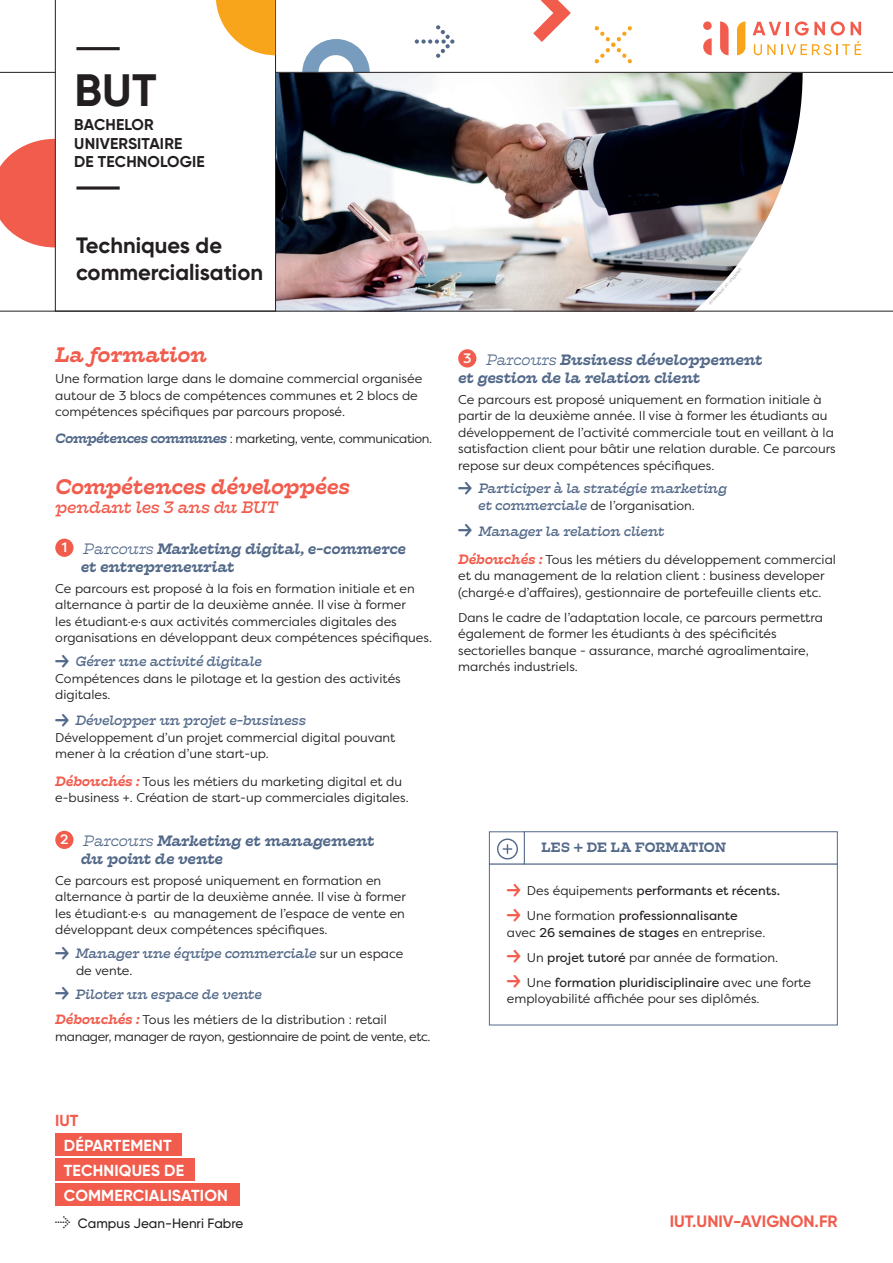
<style>
.page{position:relative;width:893px;height:1263px;background:#fff}
.page>*{position:absolute;margin:0;border:0;box-sizing:border-box;transform-origin:0 0}
.t1{font:700 45.3px "Gilroy";color:#231f20}
.t2{font:700 22.2px/26.1px "Gilroy";color:#231f20}
.t3{font:italic 500 21px "Hatch";letter-spacing:-.005em;color:#f15c4d}
.t4{font:700 16.5px "Gilroy";color:#f15c4d}
.t5{font:italic 16.5px "Hatch";color:#f15c4d}
.t6{font:700 15.9px/24.8px "Gilroy";letter-spacing:.01em;color:#fff}
.t7{font:700 15.9px "Gilroy";color:#f15c4d}
.t8{font:700 15.6px/18.8px "Gilroy";letter-spacing:.01em;color:#231f20}
.t9{font:italic 500 15px/18px "Hatch";letter-spacing:-.005em;color:#536989}
.t10{font:italic 13.5px "Hatch";color:#536989}
.t11{font:500 13.5px "Gilroy";color:#231f20}
.t12{font:500 13.5px "Hatch";letter-spacing:.01em;color:#536989}
.t13{font:12.75px/16.5px "Filson Pro";color:#231f20}
.t14{font:12.75px/25px "Filson Pro";color:#231f20}
.t15{font:12.75px/16.5px "Filson Pro";letter-spacing:-.03em;color:#231f20}
.s1{font-family:"Hatch";font-weight:500;font-style:italic;font-size:13.5px;color:#536989}
.s2{font-family:"Filson Pro";font-style:normal;font-size:13.65px;color:#fff}
.s3{font-weight:300}
.s4{font-family:"Hatch";font-weight:500;font-style:italic;font-size:13.5px;color:#f15c4d}
.s5{font-family:"Filson Pro";font-style:normal;font-size:12.75px;color:#231f20}
.s6{font-family:"Hatch";font-style:italic;font-size:13.5px;color:#536989}
.s7{font-style:inherit}
.s8{font-family:"Arrowstfb";font-weight:400;font-size:12px}
</style>
<div class="page">
<svg style="left:0;top:139px;width:55px;height:108px"></svg>
<img style="left:276px;top:73px;width:527px;height:238px">
<svg style="left:302px;top:39px;width:68px;height:33px"></svg>
<svg style="left:55px;top:0;width:221px;height:311px"></svg>
<svg style="left:76px;top:186px;width:44px;height:4px"></svg>
<hr style="left:76px;top:47px;width:44px;height:3px;background:#231f20">
<svg style="left:216px;top:0;width:59px;height:55px"></svg>
<hr style="left:275px;top:72px;width:618px;height:1px;background:#231f20">
<hr style="left:0;top:311px;width:893px;height:1px;background:#231f20">
<svg style="left:415px;top:25px;width:39px;height:33px"></svg>
<svg style="left:533px;top:0;width:38px;height:42px"></svg>
<hr style="left:0;top:72px;width:55px;height:1px;background:#231f20">
<svg style="left:594px;top:26px;width:38px;height:37px"></svg>
<div style="left:55px;top:539px;width:18px;height:18px;background:#f15c4d;border-radius:50%"></div>
<div style="left:55px;top:831px;width:18px;height:18px;background:#f15c4d;border-radius:50%"></div>
<div style="left:703px;top:21px;width:9px;height:9px;background:#f15c4d;border-radius:50%"></div>
<svg style="left:703px;top:38px;width:9px;height:17px"></svg>
<svg style="left:720px;top:21px;width:8px;height:34px"></svg>
<svg style="left:737px;top:21px;width:8px;height:34px"></svg>
<svg style="left:753px;top:21px;width:108px;height:34px"></svg>
<div style="left:489px;top:863px;width:349px;height:162px;border:1px solid #536989"></div>
<div style="left:524px;top:831px;width:314px;height:33px;border:1px solid #536989"></div>
<div style="left:489px;top:831px;width:36px;height:33px;background:#fff;border:1px solid #536989"></div>
<svg style="left:497px;top:838px;width:21px;height:21px"></svg>
<div style="left:55px;top:1158px;width:140px;height:22px;background:#f15c4d"></div>
<div style="left:55px;top:1183px;width:185px;height:22px;background:#f15c4d"></div>
<div style="left:55px;top:1133px;width:126px;height:22px;background:#f15c4d"></div>
<div style="left:458px;top:349px;width:18px;height:18px;background:#f15c4d;border-radius:50%"></div>
<svg style="left:708px;top:267px;width:34px;height:38px"></svg>
<h1 class="t1" style="left:74px;top:62px;width:84px">BUT</h1>
<p class="t8" style="left:74px;top:115px;width:132px">BACHELOR<br>UNIVERSITAIRE<br>DE TECHNOLOGIE</p>
<h2 class="t2" style="left:76px;top:233px;width:189px">Techniques de commercialisation</h2>
<h3 class="t3" style="left:55px;top:341px;width:153px">La formation</h3>
<p class="t13" style="left:55px;top:370px;width:368px">Une formation large dans le domaine commercial organisée autour de 3 blocs de compétences communes et 2 blocs de compétences spécifiques par parcours proposé.</p>
<p class="t15" style="left:55px;top:429px;width:378px"><span class="s1">Compétences communes</span> : marketing, vente, communication.</p>
<h3 class="t3" style="left:55px;top:472px;width:296px">Compétences développées</h3>
<p class="t5" style="left:55px;top:496px;width:224px">pendant les 3 ans du BUT</p>
<p class="t9" style="left:81px;top:539px;width:326px;text-indent:-19px"><span class="s2">1</span> <span class="s3">Parcours</span> Marketing digital, e-commerce et entrepreneuriat</p>
<p class="t13" style="left:55px;top:580px;width:378px">Ce parcours est proposé à la fois en formation initiale et en alternance à partir de la deuxième année. Il vise à former<br>les étudiant.e.s aux activités commerciales digitales des organisations en développant deux compétences spécifiques.</p>
<p class="t10" style="left:75px;top:652px;width:188px">Gérer une activité digitale</p>
<p class="t13" style="left:55px;top:670px;width:347px">Compétences dans le pilotage et la gestion des activités digitales.</p>
<p class="t10" style="left:75px;top:711px;width:232px">Développer un projet e-business</p>
<p class="t13" style="left:55px;top:729px;width:342px">Développement d’un projet commercial digital pouvant mener à la création d’une start-up.</p>
<p class="t13" style="left:55px;top:773px;width:355px"><span class="s4">Débouchés :</span> Tous les métiers du marketing digital et du e-business +. Création de start-up commerciales digitales.</p>
<p class="t9" style="left:81px;top:832px;width:295px;text-indent:-21px"><span class="s2">2</span> <span class="s3">Parcours</span> Marketing et management du point de vente</p>
<p class="t13" style="left:55px;top:872px;width:352px">Ce parcours est proposé uniquement en formation en alternance à partir de la deuxième année. Il vise à former les étudiant.e.s au management de l’espace de vente en développant deux compétences spécifiques.</p>
<p class="t10" style="left:75px;top:944px;width:329px">Manager une équipe commerciale <span class="s5">sur un espace</span></p>
<p class="t13" style="left:76px;top:962px;width:58px">de vente.</p>
<p class="t10" style="left:75px;top:985px;width:188px">Piloter un espace de vente</p>
<p class="t15" style="left:55px;top:1011px;width:377px"><span class="s4">Débouchés :</span> Tous les métiers de la distribution : retail manager, manager de rayon, gestionnaire de point de vente, etc.</p>
<p class="t9" style="left:458px;top:350px;width:306px;text-indent:5px"><span class="s2">3</span> <span class="s3">Parcours</span> Business développement et gestion de la relation client</p>
<p class="t13" style="left:458px;top:390px;width:379px">Ce parcours est proposé uniquement en formation initiale à partir de la deuxième année. Il vise à former les étudiants au développement de l’activité commerciale tout en veillant à la satisfaction client pour bâtir une relation durable. Ce parcours repose sur deux compétences spécifiques.</p>
<p class="t10" style="left:478px;top:480px;width:250px">Participer à la stratégie marketing</p>
<p class="t13" style="left:478px;top:497px;width:218px"><span class="s6">et commerciale</span> de l’organisation.</p>
<p class="t10" style="left:478px;top:522px;width:187px">Manager la relation client</p>
<p class="t13" style="left:458px;top:550px;width:379px"><span class="s4">Débouchés :</span> Tous les métiers du développement commercial et du management de la relation client : business developer (chargé.e d’affaires), gestionnaire de portefeuille clients etc.</p>
<p class="t13" style="left:458px;top:608px;width:366px">Dans le cadre de l’adaptation locale, ce parcours permettra également de former les étudiants à des spécificités sectorielles banque - assurance, marché agroalimentaire, marchés industriels.</p>
<p class="t12" style="left:542px;top:838px;width:186px">LES + DE LA FORMATION</p>
<p class="t14" style="left:527px;top:878px;width:255px"><span class="s7">Des équipements</span> performants et récents.<br><span class="s7">Une formation</span> professionnalisante</p>
<p class="t14" style="left:527px;top:920px;width:286px;text-indent:-20px"><span class="s7">avec</span> 26 semaines de stages <span class="s7">en entreprise.<br>Un</span> projet tutoré <span class="s7">par année de formation.<br>Une</span> formation pluridisciplinaire <span class="s7">avec une forte</span></p>
<p class="t13" style="left:507px;top:990px;width:254px">employabilité affichée pour ses diplômés.</p>
<p class="t7" style="left:55px;top:1111px;width:25px">IUT</p>
<p class="t6" style="left:64px;top:1133px;width:109px">DÉPARTEMENT</p>
<p class="t6" style="left:64px;top:1158px;width:166px">TECHNIQUES DE<br>COMMERCIALISATION</p>
<p class="t11" style="left:55px;top:1215px;width:190px"><span class="s8">G</span> Campus Jean-Henri Fabre</p>
<p class="t4" style="left:670px;top:1211px;width:169px">IUT.UNIV-AVIGNON.FR</p>
</div>
